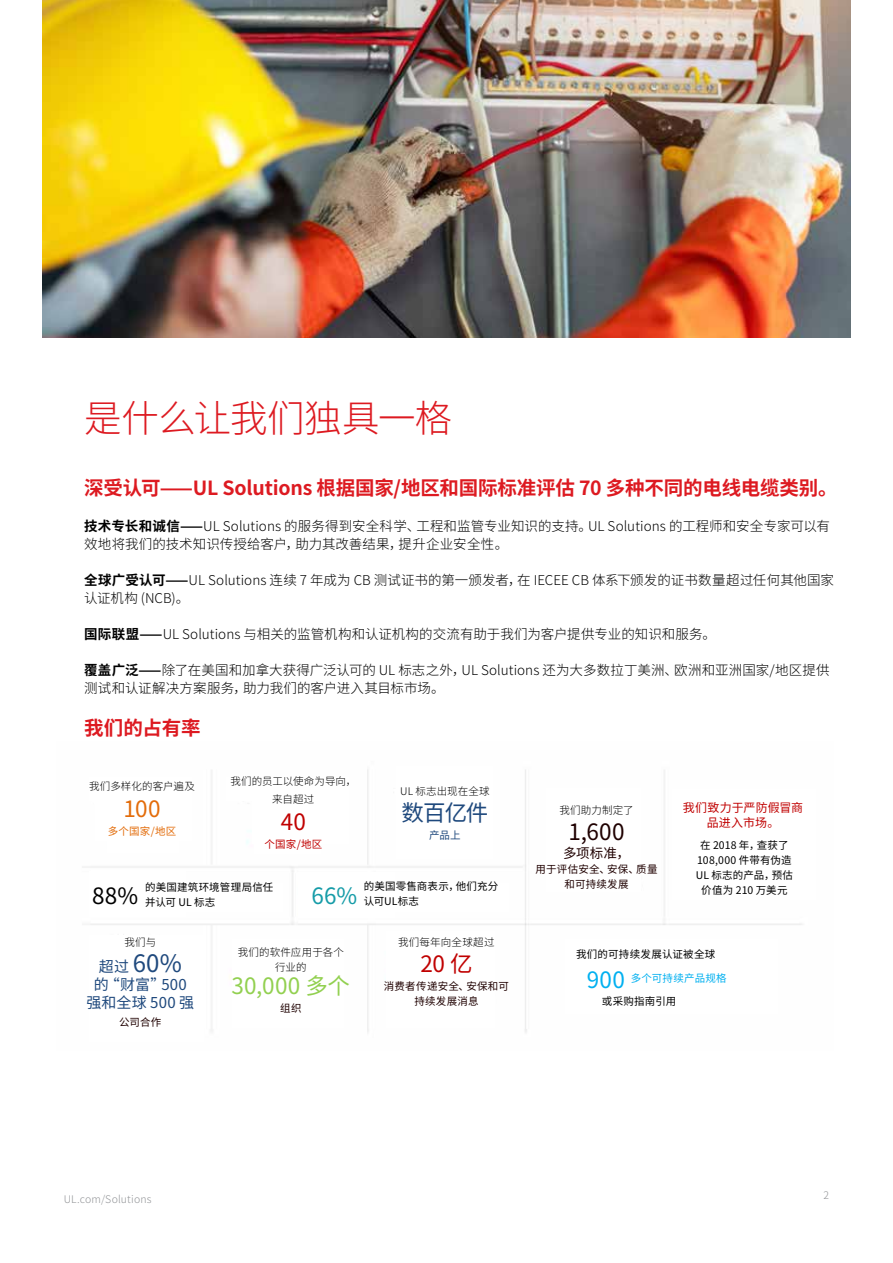
<style>
.page{position:relative;width:893px;height:1263px;background:#fff}
.page>*{position:absolute;margin:0;border:0;box-sizing:border-box;transform-origin:0 0}
.t1{font:300 37.5px "Noto Sans CJ Ksc";letter-spacing:-.015em;color:#dd1a21}
.t2{font:24px "Noto Sans CJ Ksc";color:#1f497d}
.t3{font:22.5px "Noto Sans CJ Ksc";letter-spacing:.01em;color:#92d050}
.t4{font:22.5px "Noto Sans CJ Ksc";color:#c00000}
.t5{font:22.5px "Noto Sans CJ Ksc";color:#1f0000}
.t6{font:22.5px "Noto Sans CJ Ksc";color:#1f497d}
.t7{font:22.5px "Noto Sans CJ Ksc";color:#e36c0a}
.t8{font:22.5px "Noto Sans CJ Ksc";color:#000}
.t9{font:22.5px "Noto Sans CJ Ksc";color:#169ca8}
.t10{font:700 19.5px "Noto Sans CJ Ksc";letter-spacing:-.01em;color:#dd1a21}
.t11{font:15px/18px "Noto Sans CJ Ksc";letter-spacing:.015em;color:#1f497d;text-align:center}
.t12{font:300 13.5px/18px "Noto Sans CJ Ksc";letter-spacing:.005em;color:#000}
.t13{font:13.5px "Noto Sans CJ Ksc";color:#1f0000}
.t14{font:12px/15px "Noto Sans CJ Ksc";letter-spacing:.005em;color:#c00000;text-align:center}
.t15{font:10.5px/15px "Noto Sans CJ Ksc";letter-spacing:.015em;color:#000}
.t16{font:300 10.5px/18px "Noto Sans CJ Ksc";letter-spacing:.01em;color:#000;text-align:center}
.t17{font:10.5px/15px "Noto Sans CJ Ksc";letter-spacing:.025em;color:#1f0000;text-align:center}
.t18{font:300 10.5px "Noto Sans CJ Ksc";letter-spacing:.015em;color:#939598}
.t19{font:10.5px "Noto Sans CJ Ksc";letter-spacing:.02em;color:#00b0f0}
.t20{font:10.5px "Noto Sans CJ Ksc";letter-spacing:.015em;color:#e36c0a}
.t21{font:10.5px "Noto Sans CJ Ksc";color:#c00000}
.t22{font:10.5px "Noto Sans CJ Ksc";color:#1f497d}
.s1{font-weight:700}
.s2{font-size:15px}
.s3{font-size:22.5px}
</style>
<div class="page">
<img style="left:43px;top:0;width:808px;height:337px">
<h1 class="t1" style="left:84px;top:397px;width:370px">是什么让我们独具一格</h1>
<h3 class="t10" style="left:84px;top:476px;width:755px">深受认可——UL Solutions 根据国家/地区和国际标准评估 70 多种不同的电线电缆类别。</h3>
<p class="t12" style="left:84px;top:517px;width:747px"><span class="s1">技术专长和诚信——</span>UL Solutions 的服务得到安全科学、工程和监管专业知识的支持。UL Solutions 的工程师和安全专家可以有效地将我们的技术知识传授给客户，助力其改善结果，提升企业安全性。</p>
<p class="t12" style="left:84px;top:571px;width:751px"><span class="s1">全球广受认可——</span>UL Solutions 连续 7 年成为 CB 测试证书的第一颁发者，在 IECEE CB 体系下颁发的证书数量超过任何其他国家认证机构 (NCB)。</p>
<p class="t12" style="left:84px;top:625px;width:633px"><span class="s1">国际联盟——</span>UL Solutions 与相关的监管机构和认证机构的交流有助于我们为客户提供专业的知识和服务。</p>
<p class="t12" style="left:84px;top:661px;width:747px"><span class="s1">覆盖广泛——</span>除了在美国和加拿大获得广泛认可的 UL 标志之外，UL Solutions 还为大多数拉丁美洲、欧洲和亚洲国家/地区提供测试和认证解决方案服务，助力我们的客户进入其目标市场。</p>
<h3 class="t10" style="left:84px;top:716px;width:118px">我们的占有率</h3>
<p class="t16" style="left:89px;top:778px;width:107px">我们多样化的客户遍及</p>
<h3 class="t7" style="left:123px;top:796px;width:39px">100</h3>
<p class="t20" style="left:108px;top:825px;width:70px">多个国家/地区</p>
<p class="t16" style="left:230px;top:773px;width:127px">我们的员工以使命为导向，来自超过</p>
<h3 class="t4" style="left:281px;top:809px;width:27px">40</h3>
<p class="t21" style="left:265px;top:838px;width:59px">个国家/地区</p>
<p class="t16" style="left:400px;top:782px;width:91px">UL 标志出现在全球</p>
<h3 class="t6" style="left:401px;top:800px;width:88px">数百亿件</h3>
<p class="t22" style="left:429px;top:829px;width:33px">产品上</p>
<p class="t15" style="left:145px;top:880px;width:130px">的美国建筑环境管理局信任并认可 UL 标志</p>
<p class="t15" style="left:364px;top:879px;width:136px">的美国零售商表示，他们充分认可UL标志</p>
<p class="t16" style="left:124px;top:933px;width:33px">我们与</p>
<h2 class="t2" style="left:99px;top:950px;width:84px"><span class="s2">超过</span> 60%</h2>
<p class="t11" style="left:86px;top:976px;width:109px">的“财富”500强和全球 500 强</p>
<p class="t17" style="left:119px;top:1015px;width:44px">公司合作</p>
<h3 class="t8" style="left:92px;top:883px;width:47px">88%</h3>
<h3 class="t9" style="left:311px;top:883px;width:47px">66%</h3>
<p class="t16" style="left:398px;top:933px;width:98px">我们每年向全球超过</p>
<h3 class="t4" style="left:420px;top:951px;width:54px">20 亿</h3>
<p class="t17" style="left:384px;top:979px;width:127px">消费者传递安全、安保和可持续发展消息</p>
<p class="t16" style="left:238px;top:945px;width:108px;line-height:15px">我们的软件应用于各个行业的</p>
<h3 class="t3" style="left:232px;top:973px;width:120px">30,000 多个</h3>
<p class="t17" style="left:280px;top:1000px;width:23px">组织</p>
<p class="t16" style="left:559px;top:801px;width:76px">我们助力制定了</p>
<h3 class="t5" style="left:569px;top:819px;width:58px">1,600</h3>
<p class="t13" style="left:563px;top:846px;width:68px">多项标准，</p>
<p class="t17" style="left:536px;top:862px;width:123px">用于评估安全、安保、质量和可持续发展</p>
<p class="t14" style="left:683px;top:800px;width:122px">我们致力于严防假冒商品进入市场。</p>
<p class="t15" style="left:696px;top:838px;width:99px;text-align:center">在 2018 年，查获了<br>108,000 件带有伪造<br>UL 标志的产品，预估价值为 210 万美元</p>
<p class="t15" style="left:576px;top:947px;width:141px">我们的可持续发展认证被全球</p>
<p class="t15" style="left:602px;top:994px;width:76px">或采购指南引用</p>
<p class="t19" style="left:587px;top:972px;width:141px"><span class="s3">900</span> 多个可持续产品规格</p>
<p class="t18" style="left:64px;top:1194px;width:89px">UL.com/Solutions</p>
<p class="t18" style="left:824px;top:1189px;width:7px">2</p>
</div>
